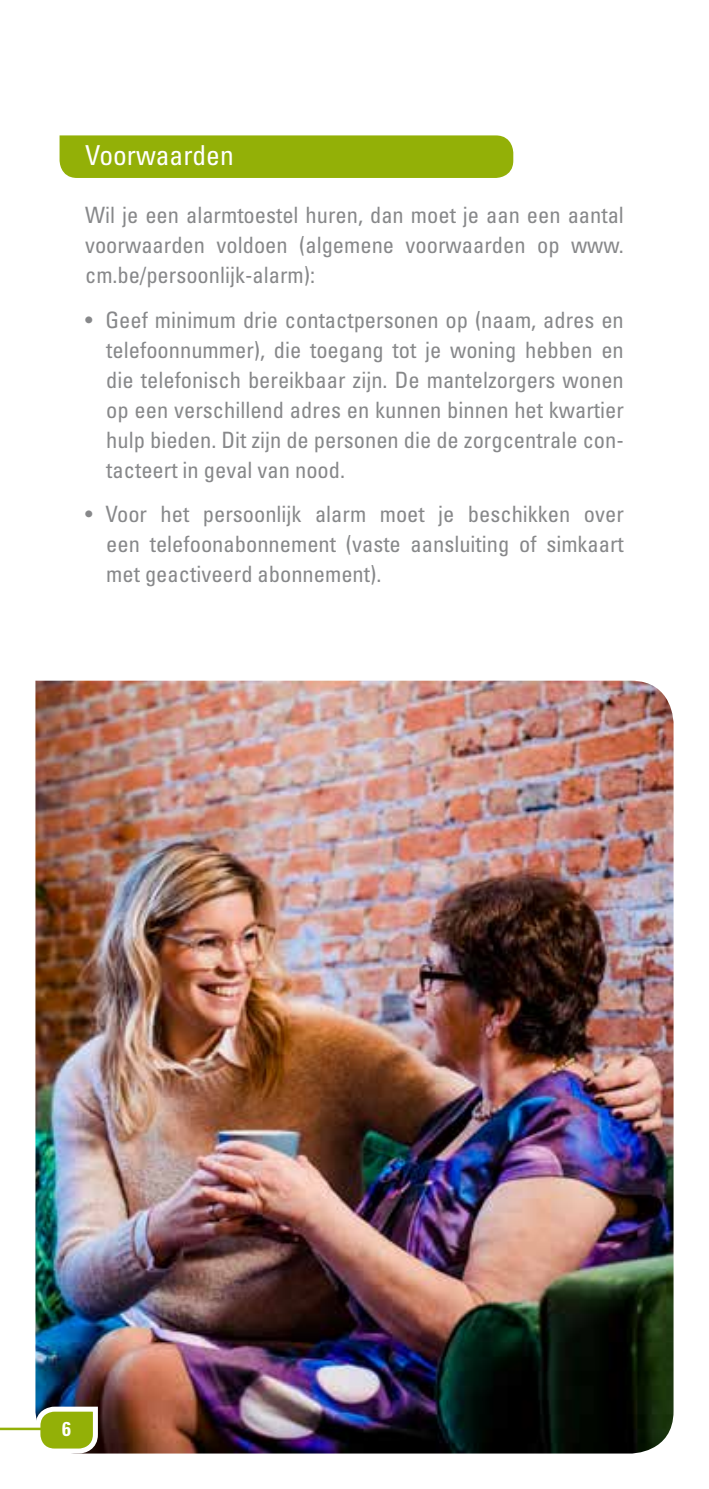
<style>
.page{position:relative;width:709px;height:1489px;background:#fff}
.page>*{position:absolute;margin:0;border:0;box-sizing:border-box;transform-origin:0 0}
.t1{font:condensed 27.5px "Univers";color:#fff}
.t2{font:condensed 22.5px/30px "Univers";color:#87888a;text-align:justify}
.t3{font:700 condensed 20px "Univers";color:#fff}
</style>
<div class="page">
<img style="left:35px;top:680px;width:638px;height:773px">
<svg style="left:33px;top:1403px;width:67px;height:51px"></svg>
<hr style="left:0;top:1427px;width:47px;height:2px;background:#93b007">
<div style="left:60px;top:135px;width:453px;height:43px;background:#93b007"></div>
<p class="t1" style="left:85px;top:138px;width:150px">Voorwaarden</p>
<p class="t2" style="left:85px;top:200px;width:540px">Wil je een alarmtoestel huren, dan moet je aan een aantal voorwaarden voldoen (algemene voorwaarden op www. cm.be/persoonlijk-alarm):</p>
<p class="t2" style="left:106px;top:304px;width:519px;text-indent:-21px">• Geef minimum drie contactpersonen op (naam, adres en telefoonnummer), die toegang tot je woning hebben en die telefonisch bereikbaar zijn. De mantelzorgers wonen op een verschillend adres en kunnen binnen het kwartier hulp bieden. Dit zijn de personen die de zorgcentrale con&shy;tacteert in geval van nood.</p>
<p class="t2" style="left:106px;top:498px;width:519px;text-indent:-21px">• Voor het persoonlijk alarm moet je beschikken over een telefoonabonnement (vaste aansluiting of simkaart met geactiveerd abonnement).</p>
<p class="t3" style="left:62px;top:1416px;width:10px">6</p>
</div>
